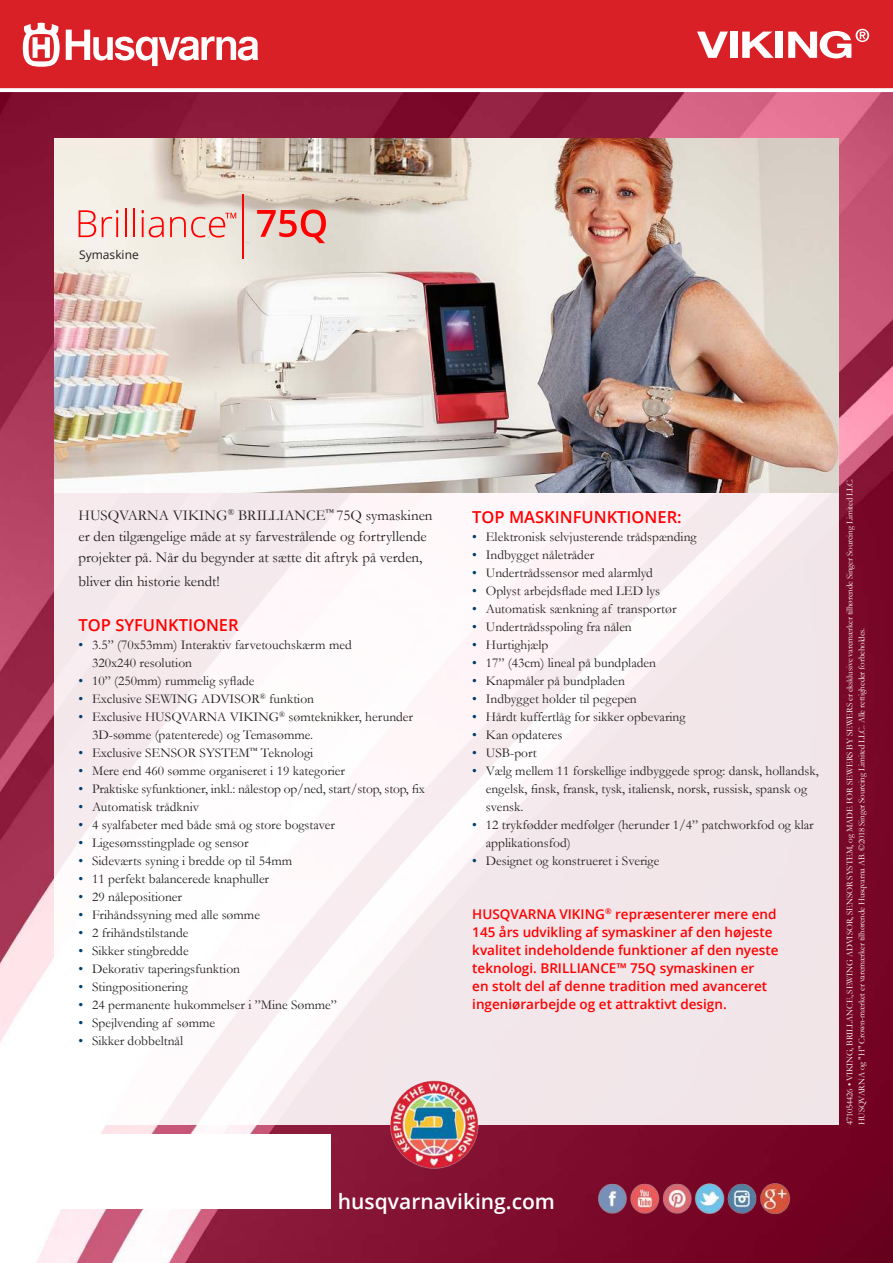
<style>
.page{position:relative;width:893px;height:1263px;background:#fff}
.page>*{position:absolute;margin:0;border:0;box-sizing:border-box;transform-origin:0 0}
.t1{font:600 21px "Open Sans";color:#fff}
.t2{font:600 16.5px "Open Sans";color:#f00}
.t3{font:15px/21px "Garamond";color:#221f1f}
.t4{font:13.5px/18px "Garamond";color:#221f1f}
.t5{font:600 13.5px/18px "Open Sans";color:#f00}
.t6{font:12px "Open Sans";color:#221f1f}
.t7{font:9px/12px "Garamond";letter-spacing:-.015em;color:#fff}
.s1{color:#003d6a}
</style>
<div class="page">
<img style="left:0;top:92px;width:893px;height:1171px">
<svg style="left:54px;top:493px;width:785px;height:632px;fill:#f7ebee"></svg>
<div style="left:0;top:0;width:893px;height:88px;background:#da2027"></div>
<svg style="left:0;top:88px;width:893px;height:1px"></svg>
<svg style="left:697px;top:32px;width:31px;height:26px"></svg>
<div style="left:730px;top:32px;width:7px;height:26px;background:#fff"></div>
<svg style="left:742px;top:32px;width:32px;height:26px"></svg>
<div style="left:776px;top:32px;width:7px;height:26px;background:#fff"></div>
<svg style="left:788px;top:29px;width:81px;height:29px"></svg>
<svg style="left:23px;top:23px;width:37px;height:44px"></svg>
<svg style="left:66px;top:30px;width:192px;height:36px"></svg>
<img style="left:389px;top:1079px;width:90px;height:90px">
<img style="left:54px;top:138px;width:785px;height:355px">
<svg style="left:79px;top:210px;width:17px;height:27px"></svg>
<svg style="left:102px;top:210px;width:16px;height:27px"></svg>
<hr style="left:125px;top:209px;width:2px;height:28px;background:#f00">
<hr style="left:133px;top:209px;width:2px;height:28px;background:#f00">
<svg style="left:141px;top:210px;width:23px;height:27px"></svg>
<svg style="left:257px;top:210px;width:69px;height:33px"></svg>
<hr style="left:243px;top:194px;width:1px;height:64px;background:#f00">
<svg style="left:170px;top:213px;width:66px;height:24px"></svg>
<img style="left:596px;top:1182px;width:197px;height:34px">
<div style="left:54px;top:1134px;width:277px;height:74px;background:#fff"></div>
<p class="t6" style="left:79px;top:249px;width:61px">Symaskine</p>
<p class="t3" style="left:79px;top:504px;width:355px">HUSQVARNA VIKING<sup>®</sup> BRILLIANCE<sup>™</sup> 75Q symaskinen er den tilgængelige måde at sy farvestrålende og fortryllende projekter på. Når du begynder at sætte dit aftryk på verden,</p>
<p class="t3" style="left:79px;top:572px;width:143px">bliver din historie kendt!</p>
<p class="t2" style="left:79px;top:617px;width:162px">TOP SYFUNKTIONER</p>
<p class="t4" style="left:92px;top:635px;width:261px;text-indent:-14px"><span class="s1">•</span> 3.5” (70x53mm) Interaktiv farvetouchskærm med<br>320x240 resolution</p>
<p class="t4" style="left:79px;top:671px;width:177px"><span class="s1">•</span> 10” (250mm) rummelig syflade</p>
<p class="t4" style="left:79px;top:689px;width:237px"><span class="s1">•</span> Exclusive SEWING ADVISOR<sup>®</sup> funktion</p>
<p class="t4" style="left:92px;top:707px;width:322px;text-indent:-14px"><span class="s1">•</span> Exclusive HUSQVARNA VIKING<sup>®</sup> sømteknikker, herunder<br>3D-sømme (patenterede) og Temasømme.</p>
<p class="t4" style="left:79px;top:743px;width:236px"><span class="s1">•</span> Exclusive SENSOR SYSTEM<sup>™</sup> Teknologi</p>
<p class="t4" style="left:79px;top:761px;width:268px"><span class="s1">•</span> Mere end 460 sømme organiseret i 19 kategorier</p>
<p class="t4" style="left:79px;top:779px;width:348px"><span class="s1">•</span> Praktiske syfunktioner, inkl.: nålestop op/ned, start/stop, stop, fix</p>
<p class="t4" style="left:79px;top:797px;width:122px"><span class="s1">•</span> Automatisk trådkniv</p>
<p class="t4" style="left:79px;top:817px;width:258px"><span class="s1">•</span> 4 syalfabeter med både små og store bogstaver</p>
<p class="t4" style="left:79px;top:833px;width:172px"><span class="s1">•</span> Ligesømsstingplade og sensor</p>
<p class="t4" style="left:79px;top:853px;width:215px"><span class="s1">•</span> Sideværts syning i bredde op til 54mm</p>
<p class="t4" style="left:79px;top:869px;width:192px"><span class="s1">•</span> 11 perfekt balancerede knaphuller</p>
<p class="t4" style="left:79px;top:887px;width:105px"><span class="s1">•</span> 29 nålepositioner</p>
<p class="t4" style="left:79px;top:905px;width:183px"><span class="s1">•</span> Frihåndssyning med alle sømme</p>
<p class="t4" style="left:79px;top:925px;width:111px"><span class="s1">•</span> 2 frihåndstilstande</p>
<p class="t4" style="left:79px;top:943px;width:112px"><span class="s1">•</span> Sikker stingbredde</p>
<p class="t4" style="left:79px;top:959px;width:163px"><span class="s1">•</span> Dekorativ taperingsfunktion</p>
<p class="t4" style="left:79px;top:979px;width:111px"><span class="s1">•</span> Stingpositionering</p>
<p class="t4" style="left:79px;top:995px;width:260px"><span class="s1">•</span> 24 permanente hukommelser i ”Mine Sømme”</p>
<p class="t4" style="left:79px;top:1015px;width:138px"><span class="s1">•</span> Spejlvending af sømme</p>
<p class="t4" style="left:79px;top:1033px;width:106px"><span class="s1">•</span> Sikker dobbeltnål</p>
<p class="t2" style="left:472px;top:509px;width:211px">TOP MASKINFUNKTIONER:</p>
<p class="t4" style="left:472px;top:527px;width:226px"><span class="s1">•</span> Elektronisk selvjusterende trådspænding</p>
<p class="t4" style="left:472px;top:545px;width:123px"><span class="s1">•</span> Indbygget nåletråder</p>
<p class="t4" style="left:472px;top:565px;width:182px"><span class="s1">•</span> Undertrådssensor med alarmlyd</p>
<p class="t4" style="left:472px;top:581px;width:189px"><span class="s1">•</span> Oplyst arbejdsflade med LED lys</p>
<p class="t4" style="left:472px;top:599px;width:206px"><span class="s1">•</span> Automatisk sænkning af transportør</p>
<p class="t4" style="left:472px;top:619px;width:161px"><span class="s1">•</span> Undertrådsspoling fra nålen</p>
<p class="t4" style="left:472px;top:637px;width:78px"><span class="s1">•</span> Hurtighjælp</p>
<p class="t4" style="left:472px;top:653px;width:185px"><span class="s1">•</span> 17” (43cm) lineal på bundpladen</p>
<p class="t4" style="left:472px;top:671px;width:154px"><span class="s1">•</span> Knapmåler på bundpladen</p>
<p class="t4" style="left:472px;top:689px;width:166px"><span class="s1">•</span> Indbygget holder til pegepen</p>
<p class="t4" style="left:472px;top:709px;width:215px"><span class="s1">•</span> Hårdt kuffertlåg for sikker opbevaring</p>
<p class="t4" style="left:472px;top:725px;width:92px"><span class="s1">•</span> Kan opdateres</p>
<p class="t4" style="left:472px;top:743px;width:66px"><span class="s1">•</span> USB-port</p>
<p class="t4" style="left:486px;top:761px;width:334px;text-indent:-14px"><span class="s1">•</span> Vælg mellem 11 forskellige indbyggede sprog: dansk, hollandsk, engelsk, finsk, fransk, tysk, italiensk, norsk, russisk, spansk og svensk.</p>
<p class="t4" style="left:486px;top:815px;width:329px;text-indent:-14px"><span class="s1">•</span> 12 trykfødder medfølger (herunder 1/4” patchworkfod og klar applikationsfod)</p>
<p class="t4" style="left:472px;top:851px;width:189px"><span class="s1">•</span> Designet og konstrueret i Sverige</p>
<p class="t5" style="left:472px;top:906px;width:308px">HUSQVARNA VIKING<sup>®</sup> repræsenterer mere end 145 års udvikling af symaskiner af den højeste kvalitet indeholdende funktioner af den nyeste teknologi. BRILLIANCE™ 75Q symaskinen er<br>en stolt del af denne tradition med avanceret ingeniørarbejde og et attraktivt design.</p>
<h1 class="t1" style="left:338px;top:1192px;width:219px">husqvarnaviking.com</h1>
<p class="t7" style="left:843px;top:1125px;width:648px;rotate:-90deg">471054426 • VIKING, BRILLANCE, SEWING ADVISOR, SENSOR SYSTEM, og MADE FOR SEWERS BY SEWERS er eksklusive varemærker tilhørende Singer Sourcing Limited LLC.<br>HUSQVARNA og "H" Crown-mærket er varemærker tilhørende Husqvarna AB. ©2018 Singer Sourcing Limited LLC. Alle rettigheder forbeholdes.</p>
</div>
